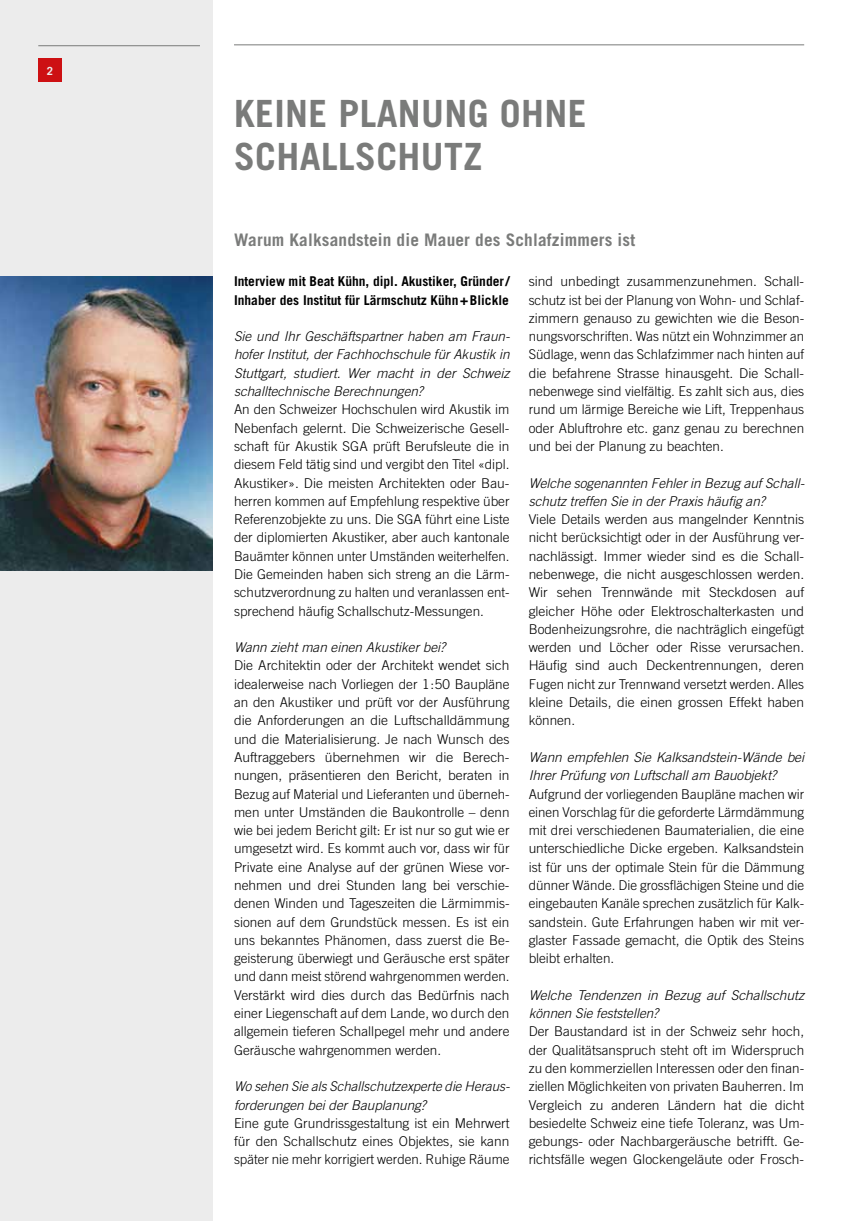
<style>
.page{position:relative;width:851px;height:1221px;background:#fff}
.page>*{position:absolute;margin:0;border:0;box-sizing:border-box;transform-origin:0 0}
.t1{font:700 37.5px/43.5px "Trade Gothic";letter-spacing:.01em;color:#7a7b7a}
.t2{font:700 17.25px "Trade Gothic";letter-spacing:.01em;color:#7a7b7a}
.t3{font:300 13.5px/18.3px "Trade Gothic";color:#000;text-align:justify}
.t4{font:italic 300 13.5px/18.3px "Trade Gothic";color:#000}
.t5{font:700 13.5px/18.3px "Trade Gothic";color:#000}
.t6{font:700 11.25px "Trade Gothic";color:#ececec}
</style>
<div class="page">
<div style="left:0;top:0;width:213px;height:1220px;background:#ececec"></div>
<div style="left:38px;top:58px;width:24px;height:24px;background:#cd1013"></div>
<hr style="left:38px;top:45px;width:162px;height:1px;background:#7a7b7a">
<hr style="left:234px;top:45px;width:570px;height:1px;background:#7a7b7a">
<img style="left:0;top:276px;width:213px;height:294px">
<p class="t6" style="left:47px;top:64px;width:8px">2</p>
<h1 class="t1" style="left:234px;top:91px;width:354px">KEINE PLANUNG OHNE<br>SCHALLSCHUTZ</h1>
<p class="t2" style="left:234px;top:229px;width:402px">Warum Kalksandstein die Mauer des Schlafzimmers ist</p>
<p class="t5" style="left:234px;top:272px;width:277px">Interview mit Beat Kühn, dipl. Akustiker, Gründer/<br>Inhaber des Institut für Lärmschutz Kühn+Blickle</p>
<p class="t4" style="left:234px;top:327px;width:277px;text-align:justify">Sie und Ihr Geschäftspartner haben am Fraun&shy;hofer Institut, der Fachhochschule für Akustik in Stuttgart, studiert. Wer macht in der Schweiz schalltechnische Berechnungen?</p>
<p class="t3" style="left:234px;top:400px;width:277px">An den Schweizer Hochschulen wird Akustik im Nebenfach gelernt. Die Schweizerische Gesell&shy;schaft für Akustik SGA prüft Berufsleute die in diesem Feld tätig sind und vergibt den Titel «dipl.<br>Akustiker». Die meisten Architekten oder Bau&shy;herren kommen auf Empfehlung respektive über Referenzobjekte zu uns. Die SGA führt eine Liste der diplomierten Akustiker, aber auch kantonale Bauämter können unter Umständen weiterhelfen.<br>Die Gemeinden haben sich streng an die Lärm&shy;schutzverordnung zu halten und veranlassen ent&shy;sprechend häufig Schallschutz-Messungen.</p>
<p class="t4" style="left:234px;top:638px;width:213px">Wann zieht man einen Akustiker bei?</p>
<p class="t3" style="left:234px;top:656px;width:277px">Die Architektin oder der Architekt wendet sich idealerweise nach Vorliegen der 1:50 Baupläne an den Akustiker und prüft vor der Ausführung die Anforderungen an die Luftschalldämmung und die Materialisierung. Je nach Wunsch des Auftraggebers übernehmen wir die Berech&shy;nungen, präsentieren den Bericht, beraten in Bezug auf Material und Lieferanten und überneh&shy;men unter Umständen die Baukontrolle – denn wie bei jedem Bericht gilt: Er ist nur so gut wie er umgesetzt wird. Es kommt auch vor, dass wir für Private eine Analyse auf der grünen Wiese vor&shy;nehmen und drei Stunden lang bei verschie&shy;denen Winden und Tageszeiten die Lärmimmis&shy;sionen auf dem Grundstück messen. Es ist ein uns bekanntes Phänomen, dass zuerst die Be&shy;geisterung überwiegt und Geräusche erst später und dann meist störend wahrgenommen werden.<br>Verstärkt wird dies durch das Bedürfnis nach einer Liegenschaft auf dem Lande, wo durch den allgemein tieferen Schallpegel mehr und andere Geräusche wahrgenommen werden.</p>
<p class="t4" style="left:234px;top:1077px;width:277px">Wo sehen Sie als Schallschutzexperte die Heraus&shy;forderungen bei der Bauplanung?</p>
<p class="t3" style="left:234px;top:1113px;width:277px">Eine gute Grundrissgestaltung ist ein Mehrwert für den Schallschutz eines Objektes, sie kann später nie mehr korrigiert werden. Ruhige Räume</p>
<p class="t3" style="left:528px;top:272px;width:277px">sind unbedingt zusammenzunehmen. Schall&shy;schutz ist bei der Planung von Wohn- und Schlaf&shy;zimmern genauso zu gewichten wie die Beson&shy;nungsvorschriften. Was nützt ein Wohnzimmer an Südlage, wenn das Schlafzimmer nach hinten auf die befahrene Strasse hinausgeht. Die Schall&shy;nebenwege sind vielfältig. Es zahlt sich aus, dies rund um lärmige Bereiche wie Lift, Treppenhaus oder Abluftrohre etc. ganz genau zu berechnen und bei der Planung zu beachten.</p>
<p class="t4" style="left:528px;top:473px;width:277px">Welche sogenannten Fehler in Bezug auf Schall&shy;schutz treffen Sie in der Praxis häufig an?</p>
<p class="t3" style="left:528px;top:510px;width:277px">Viele Details werden aus mangelnder Kenntnis nicht berücksichtigt oder in der Ausführung ver&shy;nachlässigt. Immer wieder sind es die Schall&shy;nebenwege, die nicht ausgeschlossen werden.<br>Wir sehen Trennwände mit Steckdosen auf gleicher Höhe oder Elektroschalterkasten und Bodenheizungsrohre, die nachträglich eingefügt werden und Löcher oder Risse verursachen.<br>Häufig sind auch Deckentrennungen, deren Fugen nicht zur Trennwand versetzt werden. Alles kleine Details, die einen grossen Effekt haben können.</p>
<p class="t4" style="left:528px;top:747px;width:277px">Wann empfehlen Sie Kalksandstein-Wände bei<br>Ihrer Prüfung von Luftschall am Bauobjekt?</p>
<p class="t3" style="left:528px;top:784px;width:277px">Aufgrund der vorliegenden Baupläne machen wir einen Vorschlag für die geforderte Lärmdämmung mit drei verschiedenen Baumaterialien, die eine unterschiedliche Dicke ergeben. Kalksandstein ist für uns der optimale Stein für die Dämmung dünner Wände. Die grossflächigen Steine und die eingebauten Kanäle sprechen zusätzlich für Kalk&shy;sandstein. Gute Erfahrungen haben wir mit ver&shy;glaster Fassade gemacht, die Optik des Steins bleibt erhalten.</p>
<p class="t4" style="left:528px;top:985px;width:277px">Welche Tendenzen in Bezug auf Schallschutz können Sie feststellen?</p>
<p class="t3" style="left:528px;top:1022px;width:277px">Der Baustandard ist in der Schweiz sehr hoch, der Qualitätsanspruch steht oft im Widerspruch zu den kommerziellen Interessen oder den finan&shy;ziellen Möglichkeiten von privaten Bauherren. Im Vergleich zu anderen Ländern hat die dicht besiedelte Schweiz eine tiefe Toleranz, was Um&shy;gebungs- oder Nachbargeräusche betrifft. Ge&shy;richtsfälle wegen Glockengeläute oder Frosch-</p>
</div>
